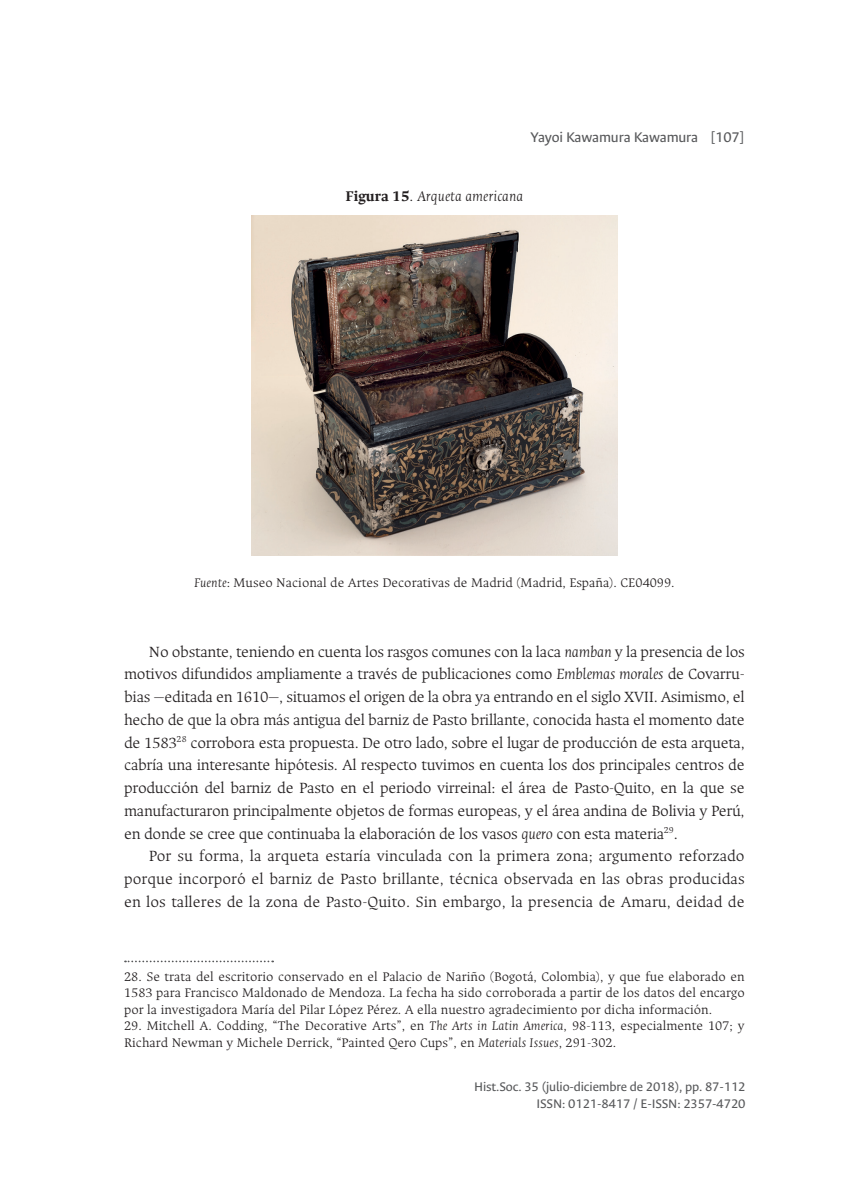
<style>
.page{position:relative;width:844px;height:1191px;background:#fff}
.page>*{position:absolute;margin:0;border:0;box-sizing:border-box;transform-origin:0 0}
.t1{font:300 16.62px/22.8px "Ancizar Serif";letter-spacing:-.015em;color:#231f20;text-align:justify}
.t2{font:15.75px "Ancizar Sans";letter-spacing:-.01em;color:#57585a}
.t3{font:italic 300 15.75px "Ancizar Serif";color:#231f20}
.t4{font:300 14px/16.6px "Ancizar Serif";color:#231f20;text-align:justify}
.t5{font:14px/16.8px "Ancizar Sans";letter-spacing:-.01em;color:#57585a;text-align:right}
.s1{font-weight:700;font-style:normal}
.s2{font-style:normal}
.s3{font-style:italic}
</style>
<div class="page">
<img style="left:251px;top:216px;width:366px;height:339px">
<svg style="left:125px;top:960px;width:148px;height:2px"></svg>
<p class="t2" style="left:530px;top:128px;width:215px">Yayoi Kawamura Kawamura [107]</p>
<p class="t3" style="left:345px;top:187px;width:179px"><span class="s1">Figura 15</span><span class="s2">.</span> Arqueta americana</p>
<p class="t4" style="left:194px;top:574px;width:482px"><span class="s3">Fuente</span>: Museo Nacional de Artes Decorativas de Madrid (Madrid, España). CE04099.</p>
<p class="t1" style="left:124px;top:640px;width:622px;text-indent:25px">No obstante, teniendo en cuenta los rasgos comunes con la laca <span class="s3">namban</span> y la presencia de los motivos difundidos ampliamente a través de publicaciones como <span class="s3">Emblemas morales</span> de Covarru&shy;bias —editada en 1610—, situamos el origen de la obra ya entrando en el siglo XVII. Asimismo, el hecho de que la obra más antigua del barniz de Pasto brillante, conocida hasta el momento date de 1583<sup>28</sup> corrobora esta propuesta. De otro lado, sobre el lugar de producción de esta arqueta, cabría una interesante hipótesis. Al respecto tuvimos en cuenta los dos principales centros de producción del barniz de Pasto en el periodo virreinal: el área de Pasto-Quito, en la que se manufacturaron principalmente objetos de formas europeas, y el área andina de Bolivia y Perú, en donde se cree que continuaba la elaboración de los vasos <span class="s3">quero</span> con esta materia<sup>29</sup>.</p>
<p class="t1" style="left:124px;top:844px;width:622px;text-indent:25px">Por su forma, la arqueta estaría vinculada con la primera zona; argumento reforzado porque incorporó el barniz de Pasto brillante, técnica observada en las obras producidas en los talleres de la zona de Pasto-Quito. Sin embargo, la presencia de Amaru, deidad de</p>
<p class="t4" style="left:124px;top:967px;width:622px">28. Se trata del escritorio conservado en el Palacio de Nariño (Bogotá, Colombia), y que fue elaborado en 1583 para Francisco Maldonado de Mendoza. La fecha ha sido corroborada a partir de los datos del encargo por la investigadora María del Pilar López Pérez. A ella nuestro agradecimiento por dicha información.</p>
<p class="t4" style="left:124px;top:1017px;width:622px">29. Mitchell A. Codding, “The Decorative Arts”, en <span class="s3">The Arts in Latin America</span>, 98-113, especialmente 107; y<br>Richard Newman y Michele Derrick, “Painted Qero Cups”, en <span class="s3">Materials Issues</span>, 291-302.</p>
<p class="t5" style="left:474px;top:1078px;width:273px">Hist.Soc. 35 (julio-diciembre de 2018), pp. 87-112<br>ISSN: 0121-8417 / E-ISSN: 2357-4720</p>
</div>
